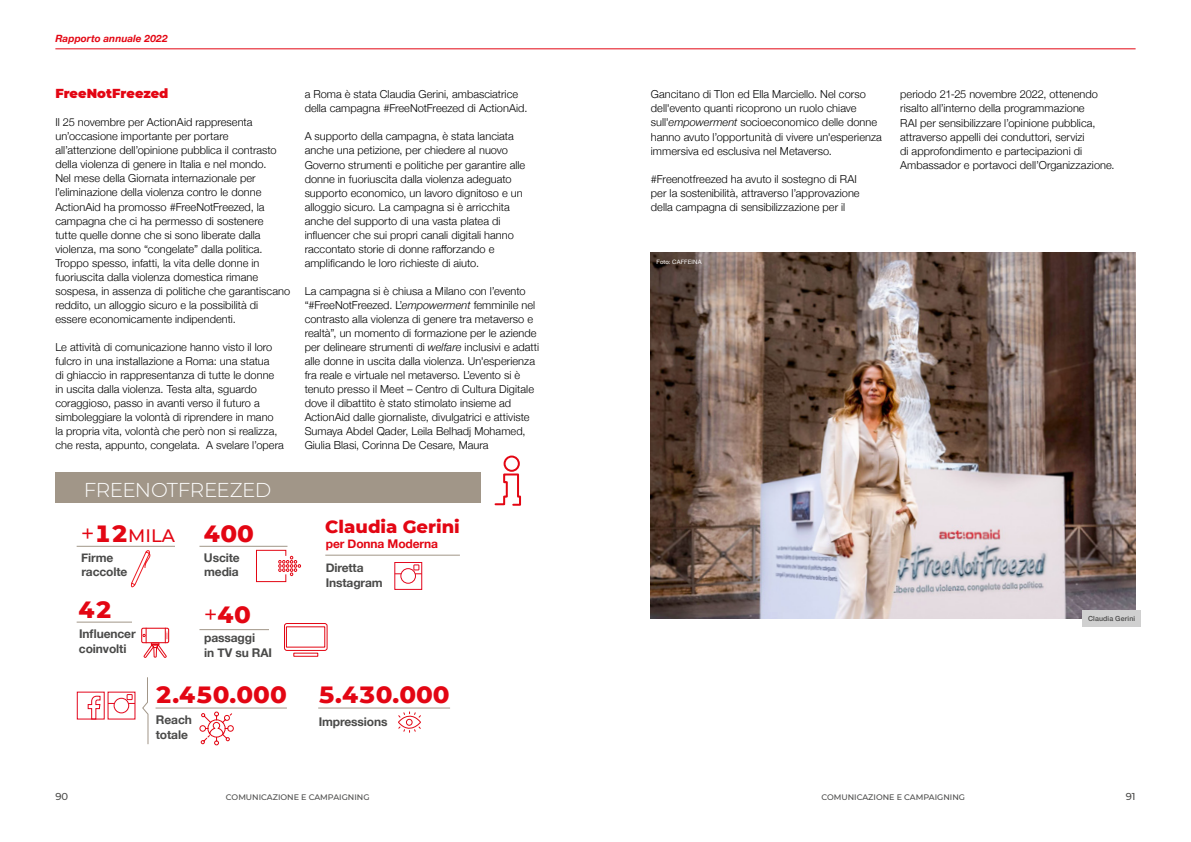
<style>
.page{position:relative;width:1191px;height:842px;background:#fff}
.page>*{position:absolute;margin:0;border:0;box-sizing:border-box;transform-origin:0 0}
.t1{font:800 24px "Montserrat";color:#e30613}
.t2{font:300 20px "Montserrat";letter-spacing:-.03em;color:#fff}
.t3{font:800 18px "Montserrat";color:#e30613}
.t4{font:500 18px "Montserrat";color:#e30613}
.t5{font:900 13px "Montserrat";color:#e30613}
.t6{font:700 12px/14.4px "Helvetica Neue";letter-spacing:-.01em;color:#4a4a49}
.t7{font:700 12px "Helvetica Neue";letter-spacing:-.01em;color:#e30613}
.t8{font:300 11px/14px "Helvetica Neue";letter-spacing:.005em;color:#000}
.t9{font:italic 700 10px "Helvetica Neue";letter-spacing:.005em;color:#e30613}
.t10{font:500 10px "Montserrat";color:#4a4a49}
.t11{font:500 8px "Montserrat";color:#4a4a49}
.t12{font:500 7px "Helvetica Neue";letter-spacing:.02em;color:#4a4a49}
.t13{font:6px "Helvetica Neue";letter-spacing:.015em;color:#fff}
.s1{font-weight:400;font-size:24px}
.s2{font-weight:800;font-size:24px}
.s3{font-weight:400}
.s4{font-style:italic}
</style>
<div class="page">
<img style="left:651px;top:253px;width:484px;height:365px">
<div style="left:1082px;top:610px;width:58px;height:17px;background:#d0d0d0"></div>
<hr style="left:55px;top:48px;width:1080px;height:1px;background:#e30613">
<svg style="left:256px;top:549px;width:45px;height:34px"></svg>
<div style="left:293px;top:653px;width:25px;height:4px;border:1px solid #e30613"></div>
<div style="left:284px;top:623px;width:43px;height:28px;border:1px solid #e30613;border-radius:2px"></div>
<hr style="left:77px;top:622px;width:55px;height:1px;background:#a19688">
<hr style="left:199px;top:546px;width:88px;height:1px;background:#a19688">
<div style="left:141px;top:628px;width:28px;height:15px;border:1px solid #e30613;border-radius:2px"></div>
<svg style="left:143px;top:628px;width:25px;height:30px"></svg>
<div style="left:55px;top:472px;width:426px;height:31px;background:#a19688"></div>
<svg style="left:494px;top:455px;width:28px;height:51px"></svg>
<div style="left:77px;top:692px;width:28px;height:27px;border:1px solid #e3061c"></div>
<svg style="left:87px;top:695px;width:14px;height:24px"></svg>
<div style="left:114px;top:698px;width:15px;height:15px;border:1px solid #e3061c;border-radius:50%"></div>
<svg style="left:127px;top:694px;width:8px;height:10px"></svg>
<div style="left:394px;top:562px;width:28px;height:28px;border:1px solid #e3061c"></div>
<div style="left:400px;top:568px;width:16px;height:16px;border:1px solid #e3061c;border-radius:50%"></div>
<svg style="left:413px;top:564px;width:9px;height:10px"></svg>
<hr style="left:199px;top:629px;width:70px;height:1px;background:#a19688">
<svg style="left:199px;top:711px;width:35px;height:35px"></svg>
<hr style="left:155px;top:707px;width:132px;height:1px;background:#a19688">
<hr style="left:318px;top:707px;width:132px;height:1px;background:#a19688">
<svg style="left:398px;top:711px;width:23px;height:22px"></svg>
<svg style="left:142px;top:677px;width:7px;height:68px"></svg>
<hr style="left:77px;top:546px;width:98px;height:1px;background:#a19688">
<svg style="left:130px;top:550px;width:21px;height:38px"></svg>
<hr style="left:325px;top:555px;width:135px;height:1px;background:#a19688">
<p class="t9" style="left:55px;top:31px;width:114px">Rapporto annuale 2022</p>
<p class="t5" style="left:55px;top:84px;width:115px">FreeNotFreezed</p>
<p class="t8" style="left:55px;top:115px;width:236px">Il 25 novembre per ActionAid rappresenta un’occasione importante per portare all’attenzione dell’opinione pubblica il contrasto della violenza di genere in Italia e nel mondo.<br>Nel mese della Giornata internazionale per l’eliminazione della violenza contro le donne ActionAid ha promosso #FreeNotFreezed, la campagna che ci ha permesso di sostenere<br>tutte quelle donne che si sono liberate dalla violenza, ma sono “congelate” dalla politica.<br>Troppo spesso, infatti, la vita delle donne in fuoriuscita dalla violenza domestica rimane sospesa, in assenza di politiche che garantiscano reddito, un alloggio sicuro e la possibilità di essere economicamente indipendenti.</p>
<p class="t8" style="left:55px;top:339px;width:230px">Le attività di comunicazione hanno visto il loro fulcro in una installazione a Roma: una statua<br>di ghiaccio in rappresentanza di tutte le donne in uscita dalla violenza. Testa alta, sguardo coraggioso, passo in avanti verso il futuro a simboleggiare la volontà di riprendere in mano la propria vita, volontà che però non si realizza, che resta, appunto, congelata. A svelare l’opera</p>
<h2 class="t2" style="left:84px;top:476px;width:189px">FREENOTFREEZED</h2>
<h3 class="t4" style="left:81px;top:523px;width:96px"><span class="s1">+</span><span class="s2">12</span>MILA</h3>
<p class="t6" style="left:81px;top:550px;width:48px">Firme raccolte</p>
<h1 class="t1" style="left:79px;top:592px;width:35px">42</h1>
<p class="t6" style="left:79px;top:627px;width:58px">Influencer coinvolti</p>
<h1 class="t1" style="left:204px;top:516px;width:52px">400</h1>
<p class="t6" style="left:204px;top:550px;width:37px">Uscite media</p>
<h1 class="t1" style="left:204px;top:597px;width:49px"><span class="s3">+</span>40</h1>
<p class="t6" style="left:204px;top:631px;width:69px">passaggi<br>in TV su RAI</p>
<h1 class="t1" style="left:156px;top:676px;width:133px">2.450.000</h1>
<p class="t6" style="left:156px;top:713px;width:38px">Reach totale</p>
<p class="t8" style="left:305px;top:87px;width:224px">a Roma è stata Claudia Gerini, ambasciatrice della campagna #FreeNotFreezed di ActionAid.</p>
<p class="t8" style="left:305px;top:129px;width:222px">A supporto della campagna, è stata lanciata anche una petizione, per chiedere al nuovo Governo strumenti e politiche per garantire alle donne in fuoriuscita dalla violenza adeguato supporto economico, un lavoro dignitoso e un alloggio sicuro. La campagna si è arricchita anche del supporto di una vasta platea di influencer che sui propri canali digitali hanno raccontato storie di donne rafforzando e amplificando le loro richieste di aiuto.</p>
<p class="t8" style="left:305px;top:283px;width:236px">La campagna si è chiusa a Milano con l’evento “#FreeNotFreezed. L’<span class="s4">empowerment</span> femminile nel contrasto alla violenza di genere tra metaverso e realtà”, un momento di formazione per le aziende per delineare strumenti di <span class="s4">welfare</span> inclusivi e adatti alle donne in uscita dalla violenza. Un'esperienza fra reale e virtuale nel metaverso. L’evento si è tenuto presso il Meet – Centro di Cultura Digitale dove il dibattito è stato stimolato insieme ad ActionAid dalle giornaliste, divulgatrici e attiviste Sumaya Abdel Qader, Leila Belhadj Mohamed, Giulia Blasi, Corinna De Cesare, Maura</p>
<h3 class="t3" style="left:325px;top:514px;width:136px">Claudia Gerini</h3>
<p class="t7" style="left:326px;top:534px;width:114px">per Donna Moderna</p>
<p class="t6" style="left:326px;top:561px;width:59px">Diretta<br>Instagram</p>
<h1 class="t1" style="left:318px;top:676px;width:133px">5.430.000</h1>
<p class="t6" style="left:319px;top:715px;width:70px">Impressions</p>
<p class="t8" style="left:651px;top:87px;width:232px">Gancitano di Tlon ed Ella Marciello. Nel corso dell'evento quanti ricoprono un ruolo chiave sull'<span class="s4">empowerment</span> socioeconomico delle donne hanno avuto l’opportunità di vivere un'esperienza immersiva ed esclusiva nel Metaverso.</p>
<p class="t8" style="left:651px;top:171px;width:210px">#Freenotfreezed ha avuto il sostegno di RAI per la sostenibilità, attraverso l’approvazione della campagna di sensibilizzazione per il</p>
<p class="t8" style="left:900px;top:87px;width:216px">periodo 21-25 novembre 2022, ottenendo risalto all’interno della programmazione<br>RAI per sensibilizzare l’opinione pubblica, attraverso appelli dei conduttori, servizi<br>di approfondimento e partecipazioni di Ambassador e portavoci dell’Organizzazione.</p>
<p class="t13" style="left:656px;top:257px;width:47px">Foto: CAFFEINA</p>
<p class="t12" style="left:1088px;top:613px;width:49px">Claudia Gerini</p>
<p class="t10" style="left:55px;top:789px;width:14px">90</p>
<p class="t10" style="left:1125px;top:789px;width:11px">91</p>
<p class="t11" style="left:226px;top:791px;width:144px">COMUNICAZIONE E CAMPAIG NI NG</p>
<p class="t11" style="left:821px;top:791px;width:144px">COMUNICAZIONE E CAMPAIG NI NG</p>
</div>
